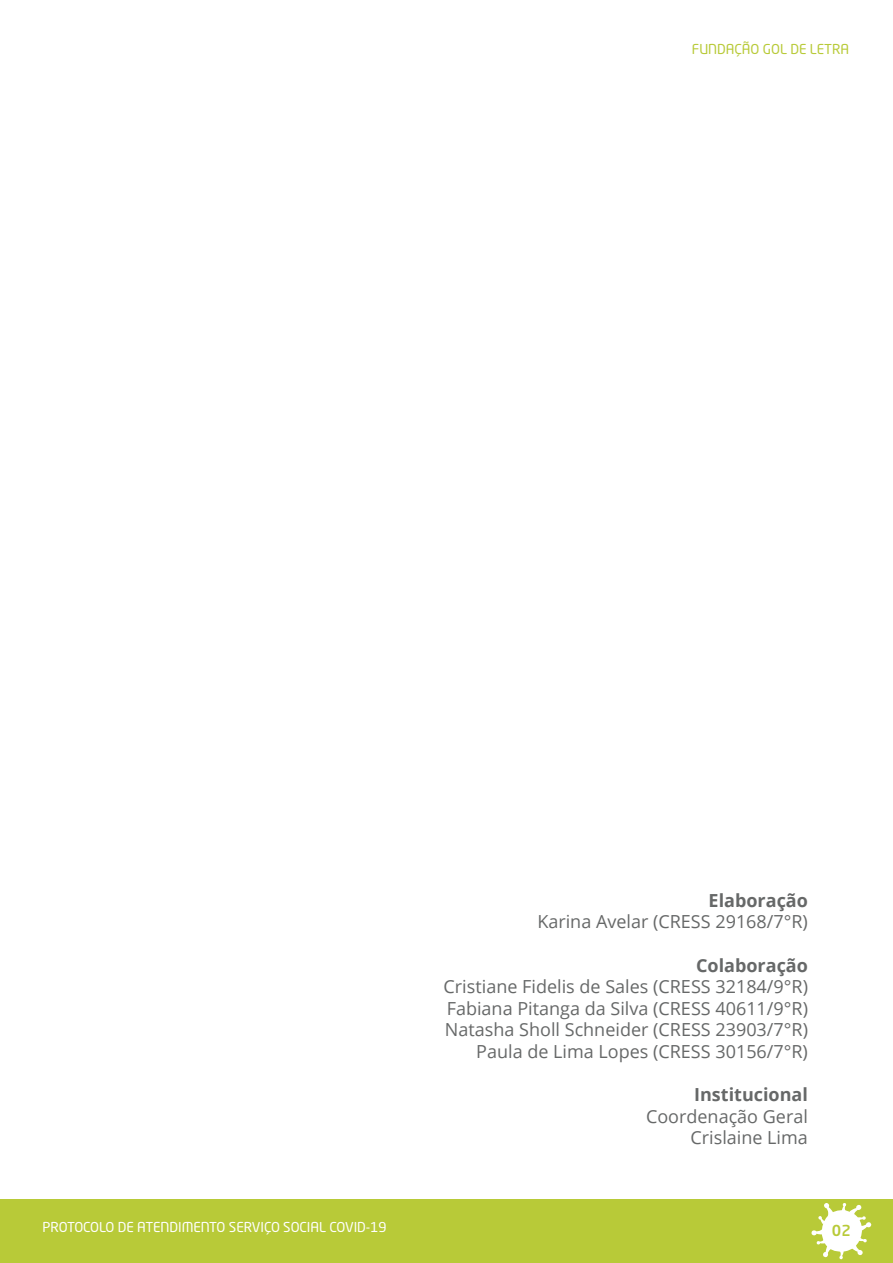
<style>
.page{position:relative;width:893px;height:1263px;background:#fff}
.page>*{position:absolute;margin:0;border:0;box-sizing:border-box;transform-origin:0 0}
.Texto{font:18px/21.6px "Open Sans";color:#666868;text-align:right}
.t1{font:500 15px "Neo Tech Std";color:#b8ca38}
.t2{font:13.5px "Neo Tech Std";color:#fff}
.t3{font:13.5px "Neo Tech Std";color:#b8ca38}
.s1{font-weight:700}
</style>
<div class="page">
<div style="left:0;top:1199px;width:893px;height:64px;background:#b8ca38"></div>
<svg style="left:811px;top:1203px;width:60px;height:56px"></svg>
<p class="t3" style="left:692px;top:41px;width:159px">FUNDAÇÃO GOL DE LETRA</p>
<p class="t2" style="left:43px;top:1219px;width:346px">PROTOCOLO DE ATENDIMENTO SERVIÇO SOCIAL COVID-19</p>
<p class="Texto" style="left:537px;top:889px;width:272px"><span class="s1">Elaboração<br></span>Karina Avelar (CRESS 29168/7°R)</p>
<p class="Texto" style="left:444px;top:954px;width:366px"><span class="s1">Colaboração<br></span>Cristiane Fidelis de Sales (CRESS 32184/9°R)<br>Fabiana Pitanga da Silva (CRESS 40611/9°R)<br>Natasha Sholl Schneider (CRESS 23903/7°R)<br>Paula de Lima Lopes (CRESS 30156/7°R)</p>
<p class="Texto" style="left:646px;top:1083px;width:163px"><span class="s1">Institucional<br></span>Coordenação Geral<br>Crislaine Lima</p>
<p class="t1" style="left:832px;top:1221px;width:20px">02</p>
</div>
